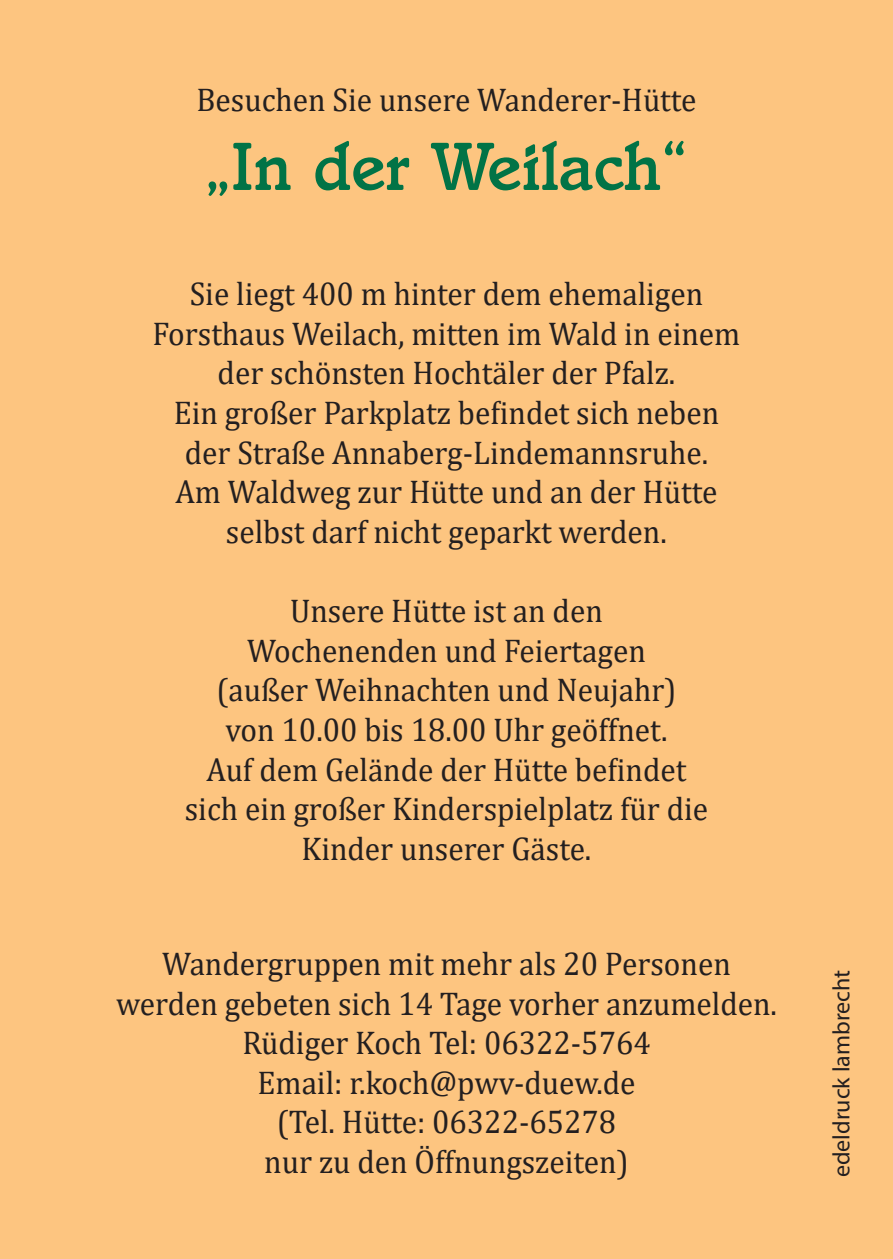
<style>
.page{position:relative;width:893px;height:1259px;background:#fdc580}
.page>*{position:absolute;margin:0;border:0;box-sizing:border-box;transform-origin:0 0}
.t1{font:500 66px "Italia SB";color:#017346}
.t2{font:33px/39.6px "Cambria";color:#231f20;text-align:center;scale:.95 1}
.t3{font:24px "Myriad Pro";color:#231f20}
</style>
<div class="page">
<p class="t2" style="left:196px;top:80px;width:528px">Besuchen Sie unsere Wanderer-Hütte</p>
<h1 class="t1" style="left:205px;top:139px;width:485px">„In der Weilach“</h1>
<p class="t2" style="left:153px;top:274px;width:620px">Sie liegt 400 m hinter dem ehemaligen Forsthaus Weilach, mitten im Wald in einem der schönsten Hochtäler der Pfalz.<br>Ein großer Parkplatz befindet sich neben der Straße Annaberg-Lindemannsruhe.<br>Am Waldweg zur Hütte und an der Hütte selbst darf nicht geparkt werden.</p>
<p class="t2" style="left:185px;top:591px;width:552px">Unsere Hütte ist an den<br>Wochenenden und Feiertagen<br>(außer Weihnachten und Neujahr)<br>von 10.00 bis 18.00 Uhr geöffnet.<br>Auf dem Gelände der Hütte befindet sich ein großer Kinderspielplatz für die<br>Kinder unserer Gäste.</p>
<p class="t2" style="left:116px;top:944px;width:697px">Wandergruppen mit mehr als 20 Personen werden gebeten sich 14 Tage vorher anzumelden.<br>Rüdiger Koch Tel: 06322-5764<br>Email: r.koch@pwv-duew.de<br>(Tel. Hütte: 06322-65278<br>nur zu den Öffnungszeiten)</p>
<p class="t3" style="left:826px;top:1177px;width:209px;rotate:-90deg">edeldruck lambrecht</p>
</div>
